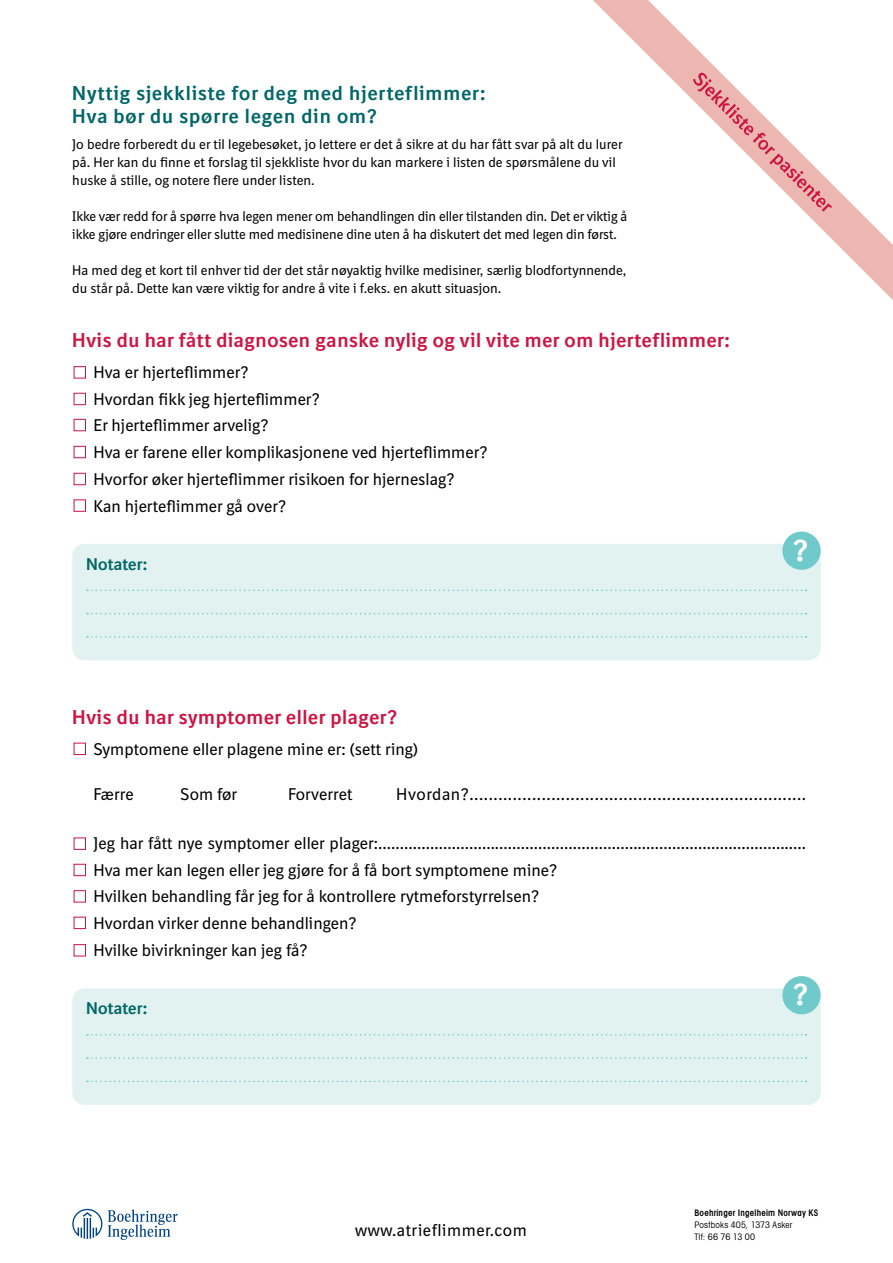
<style>
.page{position:relative;width:893px;height:1263px;background:#fff}
.page>*{position:absolute;margin:0;border:0;box-sizing:border-box;transform-origin:0 0}
.t1{font:700 30px "BI Sans NEXT";color:#fff}
.t2{font:700 19.5px "BI Sans NEXT";letter-spacing:.03em;color:#cd1543}
.t3{font:700 19.5px/22.5px "BI Sans NEXT";letter-spacing:.05em;color:#016766}
.t4{font:16.5px/26.7px "BI Sans NEXT";color:#000}
.t5{font:16.5px "BI Sans NEXT";letter-spacing:.03em;color:#000}
.t6{font:700 16.5px "BI Sans NEXT";letter-spacing:.01em;color:#016766}
.t7{font:13.5px/18px "BI Sans NEXT";color:#000}
.t8{font:condensed 9px/12px "Avant Garde";letter-spacing:.015em;color:#000}
.t9{font:600 condensed 9px "Avant Garde";letter-spacing:.02em;color:#000}
</style>
<div class="page">
<div style="left:72px;top:988px;width:749px;height:117px;background:#e1f2f1;border-radius:13px"></div>
<div style="left:72px;top:544px;width:749px;height:116px;background:#e1f2f1;border-radius:13px"></div>
<div style="left:782px;top:976px;width:39px;height:38px;background:#70cacb;border-radius:50%"></div>
<div style="left:782px;top:531px;width:39px;height:39px;background:#70cacb;border-radius:50%"></div>
<svg style="left:87px;top:1034px;width:719px;height:1px"></svg>
<svg style="left:87px;top:589px;width:719px;height:2px"></svg>
<svg style="left:87px;top:1057px;width:719px;height:2px"></svg>
<svg style="left:87px;top:613px;width:719px;height:1px"></svg>
<svg style="left:87px;top:1081px;width:719px;height:1px"></svg>
<svg style="left:87px;top:636px;width:719px;height:2px"></svg>
<svg style="left:593px;top:0;width:300px;height:300px"></svg>
<div style="left:74px;top:743px;width:12px;height:12px;border:1px solid #cd1543"></div>
<div style="left:74px;top:837px;width:12px;height:13px;border:1px solid #cd1543"></div>
<div style="left:74px;top:864px;width:12px;height:12px;border:1px solid #cd1543"></div>
<div style="left:74px;top:890px;width:12px;height:12px;border:1px solid #cd1543"></div>
<div style="left:74px;top:917px;width:12px;height:12px;border:1px solid #cd1543"></div>
<div style="left:74px;top:944px;width:12px;height:12px;border:1px solid #cd1543"></div>
<div style="left:74px;top:366px;width:12px;height:12px;border:1px solid #cd1543"></div>
<div style="left:74px;top:393px;width:12px;height:12px;border:1px solid #cd1543"></div>
<div style="left:74px;top:419px;width:12px;height:12px;border:1px solid #cd1543"></div>
<div style="left:74px;top:446px;width:12px;height:12px;border:1px solid #cd1543"></div>
<div style="left:74px;top:473px;width:12px;height:12px;border:1px solid #cd1543"></div>
<div style="left:74px;top:499px;width:12px;height:13px;border:1px solid #cd1543"></div>
<svg style="left:72px;top:1209px;width:30px;height:30px"></svg>
<svg style="left:108px;top:1209px;width:70px;height:31px"></svg>
<svg style="left:693px;top:72px;width:139px;height:140px"></svg>
<p class="t3" style="left:72px;top:82px;width:415px">Nyttig sjekkliste for deg med hjerteflimmer:<br>Hva bør du spørre legen din om?</p>
<p class="t7" style="left:72px;top:135px;width:552px">Jo bedre forberedt du er til legebesøket, jo lettere er det å sikre at du har fått svar på alt du lurer på. Her kan du finne et forslag til sjekkliste hvor du kan markere i listen de spørsmålene du vil huske å stille, og notere flere under listen.</p>
<p class="t7" style="left:72px;top:207px;width:557px">Ikke vær redd for å spørre hva legen mener om behandlingen din eller tilstanden din. Det er viktig å ikke gjøre endringer eller slutte med medisinene dine uten å ha diskutert det med legen din først.</p>
<p class="t7" style="left:72px;top:261px;width:556px">Ha med deg et kort til enhver tid der det står nøyaktig hvilke medisiner, særlig blodfortynnende, du står på. Dette kan være viktig for andre å vite i f.eks. en akutt situasjon.</p>
<p class="t2" style="left:72px;top:328px;width:659px">Hvis du har fått diagnosen ganske nylig og vil vite mer om hjerteflimmer:</p>
<p class="t4" style="left:94px;top:359px;width:396px">Hva er hjerteflimmer?<br>Hvordan fikk jeg hjerteflimmer?<br>Er hjerteflimmer arvelig?<br>Hva er farene eller komplikasjonene ved hjerteflimmer?<br>Hvorfor øker hjerteflimmer risikoen for hjerneslag?<br>Kan hjerteflimmer gå over?</p>
<p class="t6" style="left:86px;top:554px;width:63px">Notater:</p>
<h1 class="t1" style="left:793px;top:533px;width:16px">?</h1>
<p class="t2" style="left:72px;top:705px;width:326px">Hvis du har symptomer eller plager?</p>
<p class="t4" style="left:94px;top:735px;width:326px">Symptomene eller plagene mine er: (sett ring)</p>
<p class="t4" style="left:94px;top:780px;width:42px">Færre</p>
<p class="t4" style="left:180px;top:780px;width:59px">Som før</p>
<p class="t4" style="left:288px;top:780px;width:66px">Forverret</p>
<p class="t5" style="left:396px;top:784px;width:411px">Hvordan?......................................................................</p>
<p class="t4" style="left:94px;top:829px;width:714px">Jeg har fått nye symptomer eller plager:...................................................................................................<br>Hva mer kan legen eller jeg gjøre for å få bort symptomene mine?<br>Hvilken behandling får jeg for å kontrollere rytmeforstyrrelsen?<br>Hvordan virker denne behandlingen?<br>Hvilke bivirkninger kan jeg få?</p>
<p class="t6" style="left:86px;top:999px;width:63px">Notater:</p>
<p class="t5" style="left:355px;top:1220px;width:173px">www.atrieflimmer.com</p>
<h1 class="t1" style="left:793px;top:977px;width:16px">?</h1>
<p class="t9" style="left:694px;top:1207px;width:125px">Boehringer Ingelheim Norway KS</p>
<p class="t8" style="left:694px;top:1218px;width:99px">Postboks 405, 1373 Asker<br>Tlf: 66 76 13 00</p>
</div>
